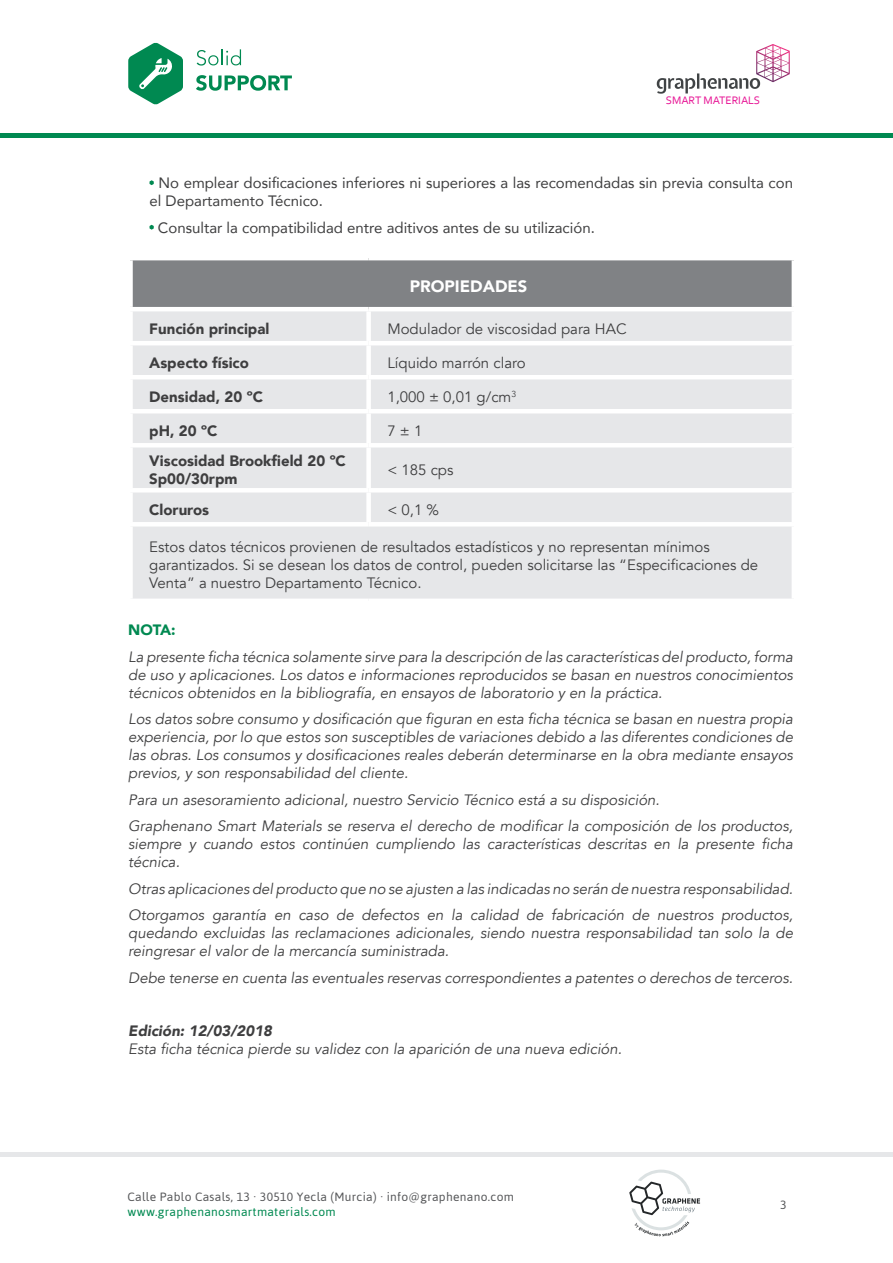
<style>
.page{position:relative;width:893px;height:1263px;background:#fff}
.page>*{position:absolute;margin:0;border:0;box-sizing:border-box;transform-origin:0 0}
.t1{font:900 16.5px "Avenir";color:#fff}
.t2{font:italic 15px/18px "Avenir";color:#3e3e3f;text-align:justify}
.t3{font:15px/18px "Avenir";color:#3e3e3f}
.t4{font:15px/18px "Avenir";color:#3e3e3f}
.t5{font:900 15px/18px "Avenir";color:#3e3e3f}
.t6{font:italic 900 15px "Avenir";color:#3e3e3f}
.t7{font:900 15px "Avenir";color:#008951}
.t8{font:12px "Asap";letter-spacing:.025em;color:#57585a}
.t9{font:12px "Asap";letter-spacing:.025em;color:#008951}
.t10{font:11.4px "Corbel";letter-spacing:-.01em;color:#e71294}
</style>
<div class="page">
<hr style="left:0;top:134px;width:893px;height:4px;background:#008951">
<div style="left:0;top:1152px;width:893px;height:5px;background:#e6e7e9"></div>
<svg style="left:657px;top:44px;width:133px;height:50px"></svg>
<svg style="left:629px;top:1169px;width:71px;height:67px"></svg>
<svg style="left:197px;top:49px;width:44px;height:17px"></svg>
<svg style="left:196px;top:75px;width:96px;height:16px"></svg>
<svg style="left:128px;top:43px;width:55px;height:62px"></svg>
<svg style="left:150px;top:180px;width:4px;height:5px"></svg>
<svg style="left:150px;top:225px;width:4px;height:5px"></svg>
<div style="left:130px;top:258px;width:664px;height:51px;background:#808285"></div>
<div style="left:133px;top:311px;width:659px;height:288px;background:#e6e7e9"></div>
<hr style="left:128px;top:256px;width:241px;height:4px;background:#fff">
<div style="left:128px;top:260px;width:5px;height:47px;background:#fff"></div>
<hr style="left:369px;top:256px;width:427px;height:4px;background:#fff">
<hr style="left:792px;top:260px;width:4px;height:47px;background:#fff">
<hr style="left:128px;top:307px;width:241px;height:4px;background:#fff">
<hr style="left:369px;top:307px;width:427px;height:4px;background:#fff">
<div style="left:366px;top:311px;width:5px;height:30px;background:#fff"></div>
<hr style="left:128px;top:341px;width:241px;height:4px;background:#fff">
<hr style="left:369px;top:341px;width:427px;height:4px;background:#fff">
<div style="left:366px;top:345px;width:5px;height:30px;background:#fff"></div>
<hr style="left:128px;top:375px;width:241px;height:4px;background:#fff">
<hr style="left:369px;top:375px;width:427px;height:4px;background:#fff">
<div style="left:366px;top:379px;width:5px;height:30px;background:#fff"></div>
<hr style="left:128px;top:409px;width:241px;height:4px;background:#fff">
<hr style="left:369px;top:409px;width:427px;height:4px;background:#fff">
<div style="left:366px;top:413px;width:5px;height:30px;background:#fff"></div>
<hr style="left:128px;top:443px;width:241px;height:4px;background:#fff">
<hr style="left:369px;top:443px;width:427px;height:4px;background:#fff">
<div style="left:366px;top:447px;width:5px;height:41px;background:#fff"></div>
<hr style="left:128px;top:488px;width:241px;height:4px;background:#fff">
<hr style="left:369px;top:488px;width:427px;height:4px;background:#fff">
<div style="left:366px;top:492px;width:5px;height:30px;background:#fff"></div>
<hr style="left:128px;top:522px;width:241px;height:4px;background:#fff">
<hr style="left:369px;top:522px;width:427px;height:4px;background:#fff">
<p class="t10" style="left:666px;top:93px;width:96px">SMART MATERIALS</p>
<p class="t4" style="left:150px;top:174px;width:645px;text-indent:9px">No emplear dosificaciones inferiores ni superiores a las recomendadas sin previa consulta con el Departamento Técnico.</p>
<p class="t4" style="left:158px;top:218px;width:438px">Consultar la compatibilidad entre aditivos antes de su utilización.</p>
<p class="t1" style="left:410px;top:272px;width:119px">PROPIEDADES</p>
<p class="t5" style="left:149px;top:319px;width:122px">Función principal</p>
<p class="t3" style="left:387px;top:320px;width:241px">Modulador de viscosidad para HAC</p>
<p class="t5" style="left:149px;top:353px;width:101px">Aspecto físico</p>
<p class="t3" style="left:387px;top:354px;width:140px">Líquido marrón claro</p>
<p class="t5" style="left:149px;top:387px;width:115px">Densidad, 20 ºC</p>
<p class="t3" style="left:387px;top:388px;width:130px">1,000 ± 0,01 g/cm<sup>3</sup></p>
<p class="t5" style="left:149px;top:421px;width:70px">pH, 20 ºC</p>
<p class="t3" style="left:387px;top:422px;width:37px">7 ± 1</p>
<p class="t5" style="left:149px;top:452px;width:198px">Viscosidad Brookfield 20 ºC<br>Sp00/30rpm</p>
<p class="t3" style="left:387px;top:461px;width:68px">&lt; 185 cps</p>
<p class="t5" style="left:149px;top:500px;width:61px">Cloruros</p>
<p class="t3" style="left:387px;top:501px;width:53px">&lt; 0,1 %</p>
<p class="t3" style="left:149px;top:538px;width:610px">Estos datos técnicos provienen de resultados estadísticos y no representan mínimos garantizados. Si se desean los datos de control, pueden solicitarse las “Especificaciones de<br>Venta” a nuestro Departamento Técnico.</p>
<p class="t7" style="left:128px;top:617px;width:49px">NOTA:</p>
<p class="t2" style="left:128px;top:648px;width:666px">La presente ficha técnica solamente sirve para la descripción de las características del producto, forma de uso y aplicaciones. Los datos e informaciones reproducidos se basan en nuestros conocimientos técnicos obtenidos en la bibliografía, en ensayos de laboratorio y en la práctica.</p>
<p class="t2" style="left:128px;top:710px;width:666px">Los datos sobre consumo y dosificación que figuran en esta ficha técnica se basan en nuestra propia experiencia, por lo que estos son susceptibles de variaciones debido a las diferentes condiciones de las obras. Los consumos y dosificaciones reales deberán determinarse en la obra mediante ensayos previos, y son responsabilidad del cliente.</p>
<p class="t2" style="left:128px;top:791px;width:533px">Para un asesoramiento adicional, nuestro Servicio Técnico está a su disposición.</p>
<p class="t2" style="left:128px;top:817px;width:666px">Graphenano Smart Materials se reserva el derecho de modificar la composición de los productos, siempre y cuando estos continúen cumpliendo las características descritas en la presente ficha técnica.</p>
<p class="t2" style="left:128px;top:880px;width:666px">Otras aplicaciones del producto que no se ajusten a las indicadas no serán de nuestra responsabilidad.</p>
<p class="t2" style="left:128px;top:906px;width:666px">Otorgamos garantía en caso de defectos en la calidad de fabricación de nuestros productos, quedando excluidas las reclamaciones adicionales, siendo nuestra responsabilidad tan solo la de reingresar el valor de la mercancía suministrada.</p>
<p class="t2" style="left:128px;top:969px;width:666px">Debe tenerse en cuenta las eventuales reservas correspondientes a patentes o derechos de terceros.</p>
<p class="t6" style="left:128px;top:1018px;width:145px">Edición: 12/03/2018</p>
<p class="t2" style="left:128px;top:1040px;width:495px">Esta ficha técnica pierde su validez con la aparición de una nueva edición.</p>
<p class="t8" style="left:128px;top:1190px;width:388px">Calle Pablo Casals, 13 · 30510 Yecla (Murcia) · info@graphenano.com</p>
<p class="t9" style="left:128px;top:1204px;width:210px">www.graphenanosmartmaterials.com</p>
<p class="t8" style="left:780px;top:1197px;width:8px">3</p>
</div>
